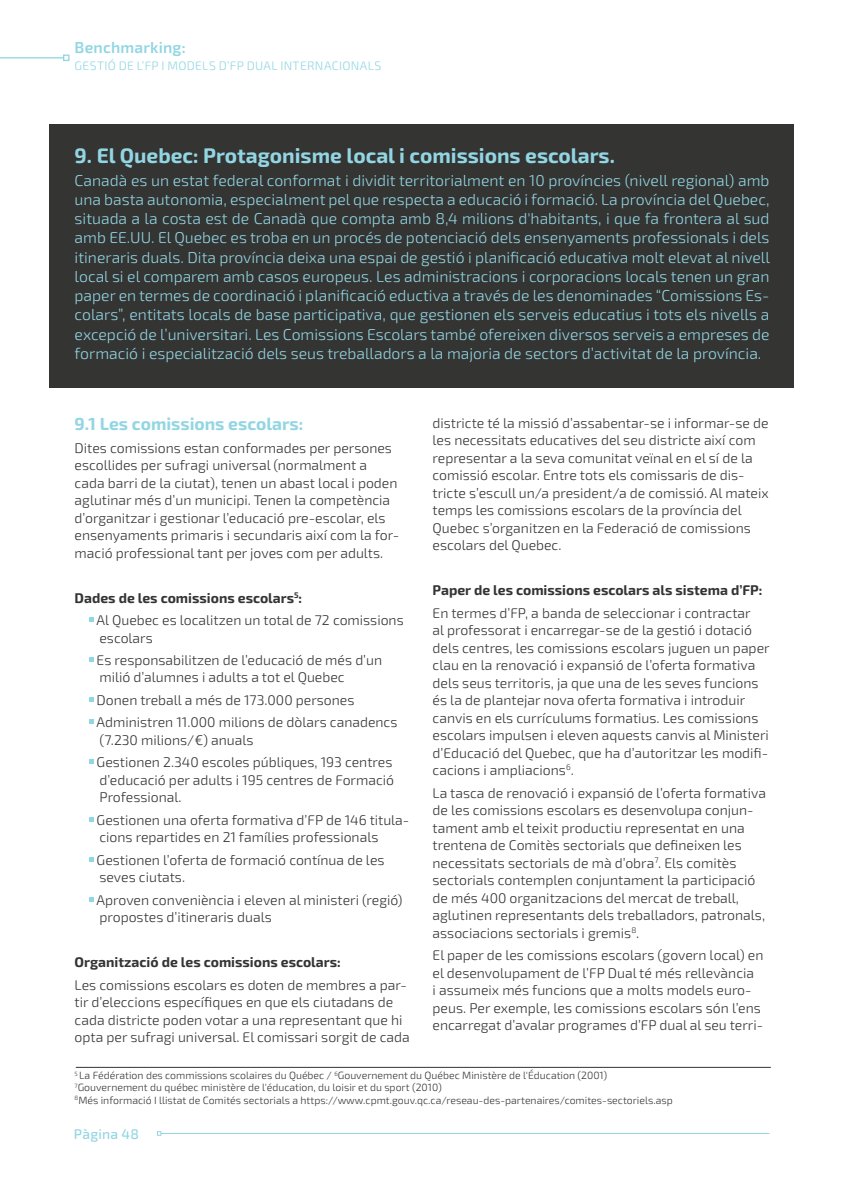
<style>
.page{position:relative;width:844px;height:1191px;background:#fff}
.page>*{position:absolute;margin:0;border:0;box-sizing:border-box;transform-origin:0 0}
.t1{font:700 21px "Exo 2";color:#92d6e3}
.t2{font:700 17.5px "Exo 2";color:#92d6e3}
.t3{font:300 15.75px/19.2px "Exo 2";color:#92d6e3;text-align:justify}
.t4{font:600 15.75px "Exo 2";letter-spacing:.01em;color:#92d6e3}
.t5{font:300 14px/17.5px "Exo 2";color:#343433}
.t6{font:700 14px "Exo 2";color:#343433}
.t7{font:500 14px "Exo 2";letter-spacing:.015em;color:#92d6e3}
.t8{font:300 12.25px "Exo 2";letter-spacing:.025em;color:#92d6e3}
.t9{font:300 10.5px/12.2px "Exo 2";color:#343433}
.s1{font-weight:700}
</style>
<div class="page">
<div style="left:49px;top:124px;width:744px;height:263px;background:#343433"></div>
<svg style="left:89px;top:617px;width:5px;height:4px"></svg>
<svg style="left:89px;top:657px;width:5px;height:4px"></svg>
<svg style="left:89px;top:697px;width:5px;height:4px"></svg>
<svg style="left:89px;top:719px;width:5px;height:5px"></svg>
<svg style="left:89px;top:759px;width:5px;height:5px"></svg>
<svg style="left:89px;top:817px;width:5px;height:4px"></svg>
<svg style="left:89px;top:857px;width:5px;height:4px"></svg>
<svg style="left:89px;top:897px;width:5px;height:4px"></svg>
<hr style="left:76px;top:1067px;width:694px;height:1px;background:#343433">
<hr style="left:0;top:57px;width:64px;height:1px;background:#92d6e3">
<svg style="left:63px;top:55px;width:6px;height:6px"></svg>
<hr style="left:161px;top:1133px;width:608px;height:1px;background:#92d6e3">
<svg style="left:157px;top:1131px;width:4px;height:4px"></svg>
<p class="t4" style="left:75px;top:38px;width:113px">Benchmarking:</p>
<p class="t8" style="left:75px;top:58px;width:308px">GESTIÓ DE L’FP I MODELS D’FP DUAL INTERNACIONALS</p>
<h1 class="t1" style="left:75px;top:140px;width:541px">9. El Quebec: Protagonisme local i comissions escolars.</h1>
<p class="t3" style="left:75px;top:170px;width:696px">Canadà es un estat federal conformat i dividit territorialment en 10 províncies (nivell regional) amb una basta autonomia, especialment pel que respecta a educació i formació. La província del Quebec, situada a la costa est de Canadà que compta amb 8,4 milions d'habitants, i que fa frontera al sud amb EE.UU. El Quebec es troba en un procés de potenciació dels ensenyaments professionals i dels itineraris duals. Dita província deixa una espai de gestió i planificació educativa molt elevat al nivell local si el comparem amb casos europeus. Les administracions i corporacions locals tenen un gran paper en termes de coordinació i planificació eductiva a través de les denominades “Comissions Es&shy;colars”, entitats locals de base participativa, que gestionen els serveis educatius i tots els nivells a excepció de l’universitari. Les Comissions Escolars també ofereixen diversos serveis a empreses de formació i especialització dels seus treballadors a la majoria de sectors d’activitat de la província.</p>
<p class="t5" style="left:432px;top:413px;width:337px">districte té la missió d’assabentar-se i informar-se de les necessitats educatives del seu districte així com representar a la seva comunitat veïnal en el sí de la comissió escolar. Entre tots els comissaris de dis&shy;tricte s’escull un/a president/a de comissió. Al mateix temps les comissions escolars de la província del Quebec s’organitzen en la Federació de comissions escolars del Quebec.</p>
<p class="t6" style="left:432px;top:579px;width:331px">Paper de les comissions escolars als sistema d’FP:</p>
<p class="t5" style="left:432px;top:603px;width:338px">En termes d’FP, a banda de seleccionar i contractar<br>al professorat i encarregar-se de la gestió i dotació dels centres, les comissions escolars juguen un paper clau en la renovació i expansió de l’oferta formativa dels seus territoris, ja que una de les seves funcions és la de plantejar nova oferta formativa i introduir canvis en els currículums formatius. Les comissions escolars impulsen i eleven aquests canvis al Ministeri d’Educació del Quebec, que ha d’autoritzar les modifi&shy;cacions i ampliacions<sup>6</sup>.</p>
<p class="t5" style="left:432px;top:783px;width:335px">La tasca de renovació i expansió de l’oferta formativa de les comissions escolars es desenvolupa conjun&shy;tament amb el teixit productiu representat en una trentena de Comitès sectorials que defineixen les necessitats sectorials de mà d’obra<sup>7</sup>. Els comitès sectorials contemplen conjuntament la participació de més 400 organitzacions del mercat de treball, aglutinen representants dels treballadors, patronals, associacions sectorials i gremis<sup>8</sup>.</p>
<p class="t5" style="left:432px;top:946px;width:332px">El paper de les comissions escolars (govern local) en el desenvolupament de l’FP Dual té més rellevància<br>i assumeix més funcions que a molts models euro&shy;peus. Per exemple, les comissions escolars són l’ens encarregat d’avalar programes d’FP dual al seu terri-</p>
<p class="t9" style="left:75px;top:1069px;width:599px"><sup>5</sup> La Fédération des commissions scolaires du Québec / <sup>6</sup>Gouvernement du Québec Ministère de l'Éducation (2001)<br><sup>7</sup>Gouvernement du québec ministère de l'éducation, du loisir et du sport (2010)<br><sup>8</sup>Més informació I llistat de Comités sectorials a https://www.cpmt.gouv.qc.ca/reseau-des-partenaires/comites-sectoriels.asp</p>
<p class="t2" style="left:75px;top:411px;width:230px">9.1 Les comissions escolars:</p>
<p class="t5" style="left:75px;top:438px;width:326px">Dites comissions estan conformades per persones escollides per sufragi universal (normalment a cada barri de la ciutat), tenen un abast local i poden aglutinar més d’un municipi. Tenen la competència d’organitzar i gestionar l’educació pre-escolar, els ensenyaments primaris i secundaris així com la for&shy;mació professional tant per joves com per adults.</p>
<p class="t5" style="left:97px;top:586px;width:308px;line-height:22.4px;text-indent:-22px"><span class="s1">Dades de les comissions escolars</span><sup>5</sup><span class="s1">:<br></span>Al Quebec es localitzen un total de 72 comissions</p>
<p class="t5" style="left:97px;top:626px;width:287px;line-height:22.4px">escolars<br>Es responsabilitzen de l’educació de més d’un</p>
<p class="t5" style="left:97px;top:666px;width:302px;line-height:22.4px">milió d’alumnes i adults a tot el Quebec<br>Donen treball a més de 173.000 persones<br>Administren 11.000 milions de dòlars canadencs</p>
<p class="t5" style="left:97px;top:728px;width:297px;line-height:22.4px">(7.230 milions/€) anuals<br>Gestionen 2.340 escoles públiques, 193 centres</p>
<p class="t5" style="left:99px;top:771px;width:296px">d’educació per adults i 195 centres de Formació<br>Professional.</p>
<p class="t5" style="left:97px;top:810px;width:314px">Gestionen una oferta formativa d’FP de 146 titula&shy;cions repartides en 21 famílies professionals</p>
<p class="t5" style="left:97px;top:850px;width:289px">Gestionen l’oferta de formació contínua de les seves ciutats.</p>
<p class="t5" style="left:97px;top:890px;width:307px">Aproven conveniència i eleven al ministeri (regió) propostes d’itineraris duals</p>
<p class="t6" style="left:75px;top:951px;width:267px">Organització de les comissions escolars:</p>
<p class="t5" style="left:75px;top:975px;width:336px">Les comissions escolars es doten de membres a par&shy;tir d’eleccions específiques en que els ciutadans de cada districte poden votar a una representant que hi opta per sufragi universal. El comissari sorgit de cada</p>
<p class="t7" style="left:74px;top:1123px;width:66px">Pàgina 48</p>
</div>
